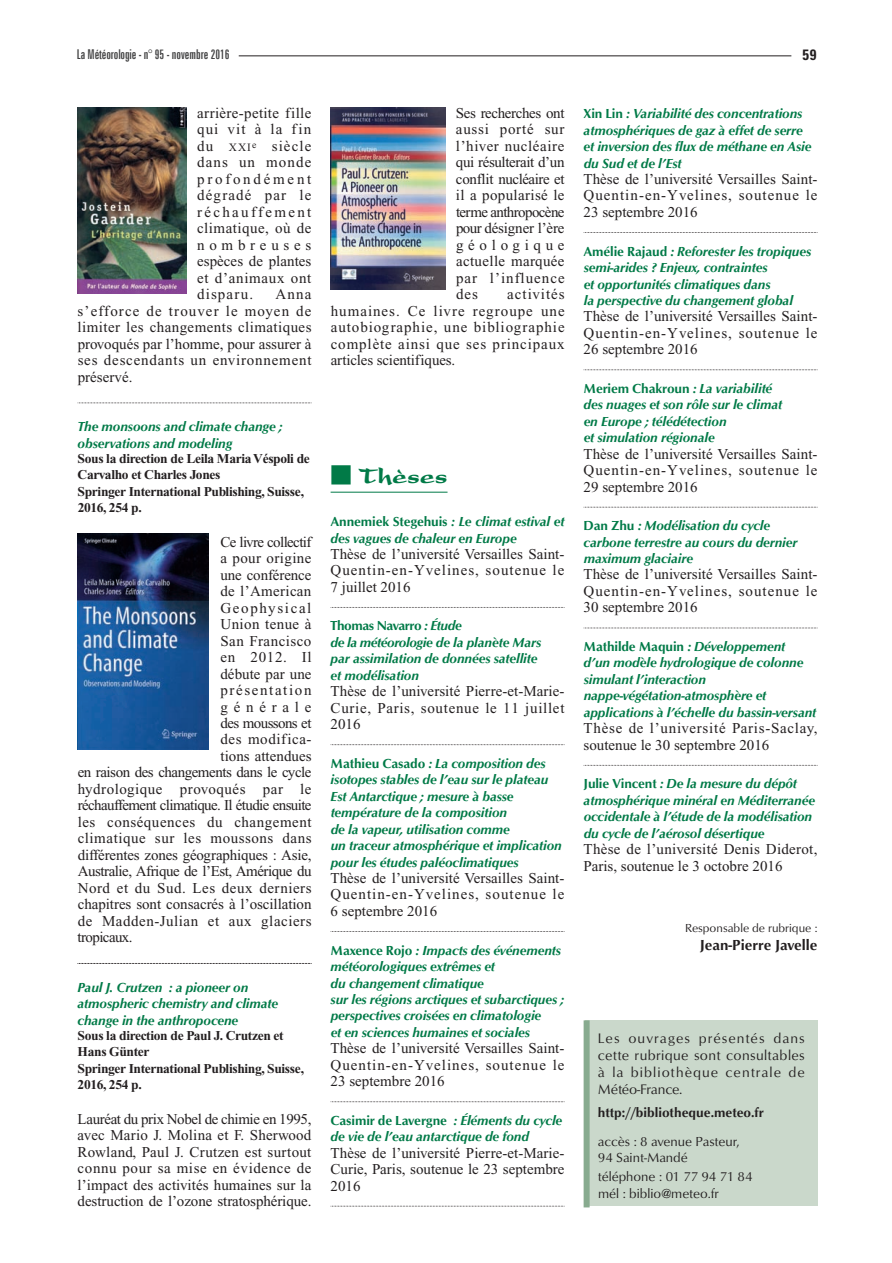
<style>
.page{position:relative;width:892px;height:1263px;background:#fff}
.page>*{position:absolute;margin:0;border:0;box-sizing:border-box;transform-origin:0 0}
.t1{font:900 24px "Present";color:#017a47}
.t2{font:15px/16.5px "Times New Roman";letter-spacing:.005em;color:#231f20;text-align:justify}
.t3{font:15px "Times New Roman";letter-spacing:.035em;color:#231f20}
.t4{font:15px/16.5px "Times New Roman";letter-spacing:.025em;color:#231f20}
.t5{font:15px "Times New Roman";letter-spacing:-.04em;color:#231f20}
.t6{font:15px "Times New Roman";letter-spacing:-.03em;color:#231f20}
.t7{font:700 15px "Opus";color:#231f20}
.t8{font:15px "Times New Roman";letter-spacing:.03em;color:#231f20}
.t9{font:15px "Times New Roman";letter-spacing:.105em;color:#231f20}
.t10{font:15px "Times New Roman";letter-spacing:.11em;color:#231f20}
.t11{font:15px "Times New Roman";letter-spacing:.385em;color:#231f20}
.t12{font:700 condensed 15px "Zurich BT";color:#231f20}
.t13{font:14.25px/17.2px "Opus";letter-spacing:.045em;color:#231f20;text-align:justify}
.t14{font:italic 700 13.5px/16.5px "Opus";letter-spacing:-.01em;color:#017a47}
.t15{font:700 13.5px/16.5px "Times New Roman";letter-spacing:-.025em;color:#231f20}
.t16{font:13.5px/16.4px "Opus";color:#231f20}
.t17{font:extra-condensed 13.5px "Zurich BT";color:#3e3e3f}
.t18{font:700 13.5px "Opus";color:#231f20}
.t19{font:12px "Opus";color:#231f20}
.s1{font-size:11.25px}
.s2{font-family:"Universal Newswith Comm Pi";font-weight:400}
.s3{font-style:normal}
</style>
<div class="page">
<hr style="left:239px;top:55px;width:552px;height:1px;background:#231f20">
<svg style="left:78px;top:403px;width:234px;height:1px"></svg>
<svg style="left:78px;top:963px;width:234px;height:1px"></svg>
<svg style="left:584px;top:232px;width:234px;height:1px"></svg>
<svg style="left:584px;top:369px;width:234px;height:1px"></svg>
<svg style="left:584px;top:507px;width:234px;height:1px"></svg>
<svg style="left:584px;top:628px;width:234px;height:1px"></svg>
<svg style="left:584px;top:765px;width:234px;height:1px"></svg>
<hr style="left:331px;top:492px;width:117px;height:1px;background:#017a47">
<img style="left:78px;top:533px;width:130px;height:216px">
<img style="left:78px;top:108px;width:109px;height:186px">
<img style="left:331px;top:108px;width:114px;height:182px">
<svg style="left:331px;top:607px;width:234px;height:1px"></svg>
<svg style="left:331px;top:744px;width:234px;height:1px"></svg>
<svg style="left:331px;top:931px;width:234px;height:1px"></svg>
<svg style="left:331px;top:1101px;width:234px;height:1px"></svg>
<svg style="left:331px;top:1206px;width:234px;height:1px"></svg>
<div style="left:585px;top:1020px;width:232px;height:186px;background:#cad8cb"></div>
<div style="left:584px;top:1020px;width:6px;height:187px;background:#88ab8f"></div>
<p class="t17" style="left:77px;top:49px;width:154px">La Météorologie - n° 95 - novembre 2016</p>
<p class="t12" style="left:802px;top:49px;width:16px">59</p>
<p class="t2" style="left:197px;top:106px;width:116px">arrière-petite fille qui vit à la fin du <span class="s1">XXI</span><sup>e</sup> siècle dans un monde profondément dégradé par le réchauffement climatique, où de nombreuses espèces de plantes et d’animaux ont disparu.</p>
<p class="t2" style="left:78px;top:287px;width:235px;text-indent:198px">Anna s’efforce de trouver le moyen de limiter les changements climatiques provoqués par l’homme, pour assurer à ses descendants un environnement préservé.</p>
<p class="t14" style="left:78px;top:419px;width:207px">The monsoons and climate change ; observations and modeling</p>
<p class="t15" style="left:78px;top:452px;width:234px">Sous la direction de Leila MariaVéspoli de<br>Carvalho et Charles Jones<br>Springer International Publishing, Suisse,<br>2016, 254 p.</p>
<p class="t5" style="left:220px;top:536px;width:93px">Ce livre collectif</p>
<p class="t4" style="left:220px;top:551px;width:93px">a pour origine</p>
<p class="t2" style="left:220px;top:568px;width:93px">une conférence</p>
<p class="t2" style="left:220px;top:584px;width:93px">de l’American</p>
<p class="t10" style="left:220px;top:602px;width:93px">Geophysical</p>
<p class="t4" style="left:220px;top:617px;width:93px">Union tenue à</p>
<p class="t8" style="left:220px;top:635px;width:93px">San Francisco</p>
<p class="t2" style="left:220px;top:650px;width:93px">en 2012. Il</p>
<p class="t2" style="left:220px;top:667px;width:93px">débute par une</p>
<p class="t9" style="left:220px;top:685px;width:93px">présentation</p>
<p class="t11" style="left:220px;top:701px;width:93px">générale</p>
<p class="t5" style="left:220px;top:718px;width:93px">des moussons et</p>
<p class="t3" style="left:220px;top:734px;width:93px">des modifica-</p>
<p class="t2" style="left:220px;top:749px;width:93px">tions attendues</p>
<p class="t6" style="left:78px;top:767px;width:235px">en raison des changements dans le cycle</p>
<p class="t3" style="left:78px;top:783px;width:235px">hydrologique provoqués par le</p>
<p class="t5" style="left:78px;top:800px;width:235px">réchauffement climatique. Il étudie ensuite</p>
<p class="t3" style="left:78px;top:816px;width:235px">les conséquences du changement</p>
<p class="t3" style="left:78px;top:833px;width:235px">climatique sur les moussons dans</p>
<p class="t2" style="left:78px;top:848px;width:235px">différentes zones géographiques : Asie,</p>
<p class="t6" style="left:78px;top:866px;width:235px">Australie, Afrique de l’Est, Amérique du</p>
<p class="t3" style="left:78px;top:882px;width:235px">Nord et du Sud. Les deux derniers</p>
<p class="t2" style="left:78px;top:897px;width:235px">chapitres sont consacrés à l’oscillation</p>
<p class="t3" style="left:78px;top:915px;width:235px">de Madden-Julian et aux glaciers</p>
<p class="t5" style="left:78px;top:932px;width:57px">tropicaux.</p>
<p class="t14" style="left:78px;top:979px;width:202px">Paul J. Crutzen : a pioneer on atmospheric chemistry and climate change in the anthropocene</p>
<p class="t15" style="left:78px;top:1029px;width:228px">Sous la direction de Paul J. Crutzen et<br>Hans Günter<br>Springer International Publishing, Suisse,<br>2016, 254 p.</p>
<p class="t2" style="left:78px;top:1112px;width:235px">Lauréat du prix Nobel de chimie en 1995, avec Mario J. Molina et F. Sherwood Rowland, Paul J. Crutzen est surtout connu pour sa mise en évidence de l’impact des activités humaines sur la destruction de l’ozone stratosphérique.</p>
<p class="t2" style="left:456px;top:106px;width:110px">Ses recherches ont aussi porté sur l’hiver nucléaire qui résulterait d’un conflit nucléaire et il a popularisé le terme anthropocène pour désigner l’ère géologique actuelle marquée par l’influence des</p>
<p class="t2" style="left:331px;top:287px;width:235px;text-indent:176px">activités humaines. Ce livre regroupe une autobiographie, une bibliographie complète ainsi que ses principaux articles scientifiques.</p>
<h1 class="t1" style="left:331px;top:468px;width:118px"><span class="s2">-</span> Thèses</h1>
<p class="t14" style="left:331px;top:513px;width:235px"><span class="s3">Annemiek Stegehuis</span> : Le climat estival et des vagues de chaleur en Europe</p>
<p class="t2" style="left:331px;top:547px;width:235px">Thèse de l’université Versailles Saint-Quentin-en-Yvelines, soutenue le 7 juillet 2016</p>
<p class="t14" style="left:331px;top:618px;width:212px"><span class="s3">Thomas Navarro</span> : Étude<br>de la météorologie de la planète Mars par assimilation de données satellite et modélisation</p>
<p class="t2" style="left:331px;top:684px;width:235px">Thèse de l’université Pierre-et-Marie-Curie, Paris, soutenue le 11 juillet 2016</p>
<p class="t14" style="left:331px;top:755px;width:233px"><span class="s3">Mathieu Casado</span> : La composition des isotopes stables de l’eau sur le plateau Est Antarctique ; mesure à basse température de la composition<br>de la vapeur, utilisation comme<br>un traceur atmosphérique et implication pour les études paléoclimatiques</p>
<p class="t2" style="left:331px;top:871px;width:235px">Thèse de l’université Versailles Saint-Quentin-en-Yvelines, soutenue le 6 septembre 2016</p>
<p class="t14" style="left:331px;top:942px;width:235px"><span class="s3">Maxence Rojo</span> : Impacts des événements météorologiques extrêmes et<br>du changement climatique<br>sur les régions arctiques et subarctiques ; perspectives croisées en climatologie<br>et en sciences humaines et sociales</p>
<p class="t2" style="left:331px;top:1041px;width:235px">Thèse de l’université Versailles Saint-Quentin-en-Yvelines, soutenue le 23 septembre 2016</p>
<p class="t14" style="left:331px;top:1112px;width:233px"><span class="s3">Casimir de Lavergne</span> : Éléments du cycle de vie de l’eau antarctique de fond</p>
<p class="t2" style="left:331px;top:1146px;width:235px">Thèse de l’université Pierre-et-Marie-Curie, Paris, soutenue le 23 septembre 2016</p>
<p class="t14" style="left:584px;top:105px;width:229px"><span class="s3">Xin Lin</span> : Variabilité des concentrations atmosphériques de gaz à effet de serre et inversion des flux de méthane en Asie du Sud et de l’Est</p>
<p class="t2" style="left:584px;top:172px;width:235px">Thèse de l’université Versailles Saint-Quentin-en-Yvelines, soutenue le 23 septembre 2016</p>
<p class="t14" style="left:584px;top:243px;width:229px"><span class="s3">Amélie Rajaud</span> : Reforester les tropiques semi-arides ? Enjeux, contraintes<br>et opportunités climatiques dans<br>la perspective du changement global</p>
<p class="t2" style="left:584px;top:309px;width:235px">Thèse de l’université Versailles Saint-Quentin-en-Yvelines, soutenue le 26 septembre 2016</p>
<p class="t14" style="left:584px;top:380px;width:200px"><span class="s3">Meriem Chakroun</span> : La variabilité des nuages et son rôle sur le climat en Europe ; télédétection<br>et simulation régionale</p>
<p class="t2" style="left:584px;top:447px;width:235px">Thèse de l’université Versailles Saint-Quentin-en-Yvelines, soutenue le 29 septembre 2016</p>
<p class="t14" style="left:584px;top:517px;width:215px"><span class="s3">Dan Zhu</span> : Modélisation du cycle carbone terrestre au cours du dernier maximum glaciaire</p>
<p class="t2" style="left:584px;top:568px;width:235px">Thèse de l’université Versailles Saint-Quentin-en-Yvelines, soutenue le 30 septembre 2016</p>
<p class="t14" style="left:584px;top:638px;width:234px"><span class="s3">Mathilde Maquin</span> : Développement<br>d’un modèle hydrologique de colonne simulant l’interaction nappe-végétation-atmosphère et applications à l’échelle du bassin-versant</p>
<p class="t4" style="left:584px;top:721px;width:235px">Thèse de l’université Paris-Saclay, soutenue le 30 septembre 2016</p>
<p class="t14" style="left:584px;top:775px;width:233px"><span class="s3">Julie Vincent</span> : De la mesure du dépôt atmosphérique minéral en Méditerranée occidentale à l’étude de la modélisation du cycle de l’aérosol désertique</p>
<p class="t2" style="left:584px;top:842px;width:235px">Thèse de l’université Denis Diderot,<br>Paris, soutenue le 3 octobre 2016</p>
<p class="t19" style="left:685px;top:920px;width:134px">Responsable de rubrique :</p>
<p class="t7" style="left:700px;top:936px;width:119px">Jean-Pierre Javelle</p>
<p class="t13" style="left:598px;top:1029px;width:208px">Les ouvrages présentés dans cette rubrique sont consultables à la bibliothèque centrale de Météo-France.</p>
<p class="t18" style="left:598px;top:1105px;width:167px">http://bibliotheque.meteo.fr</p>
<p class="t16" style="left:598px;top:1133px;width:143px">accès : 8 avenue Pasteur,<br>94 Saint-Mandé</p>
<p class="t16" style="left:598px;top:1169px;width:156px">téléphone : 01 77 94 71 84 mél : biblio@meteo.fr</p>
</div>
